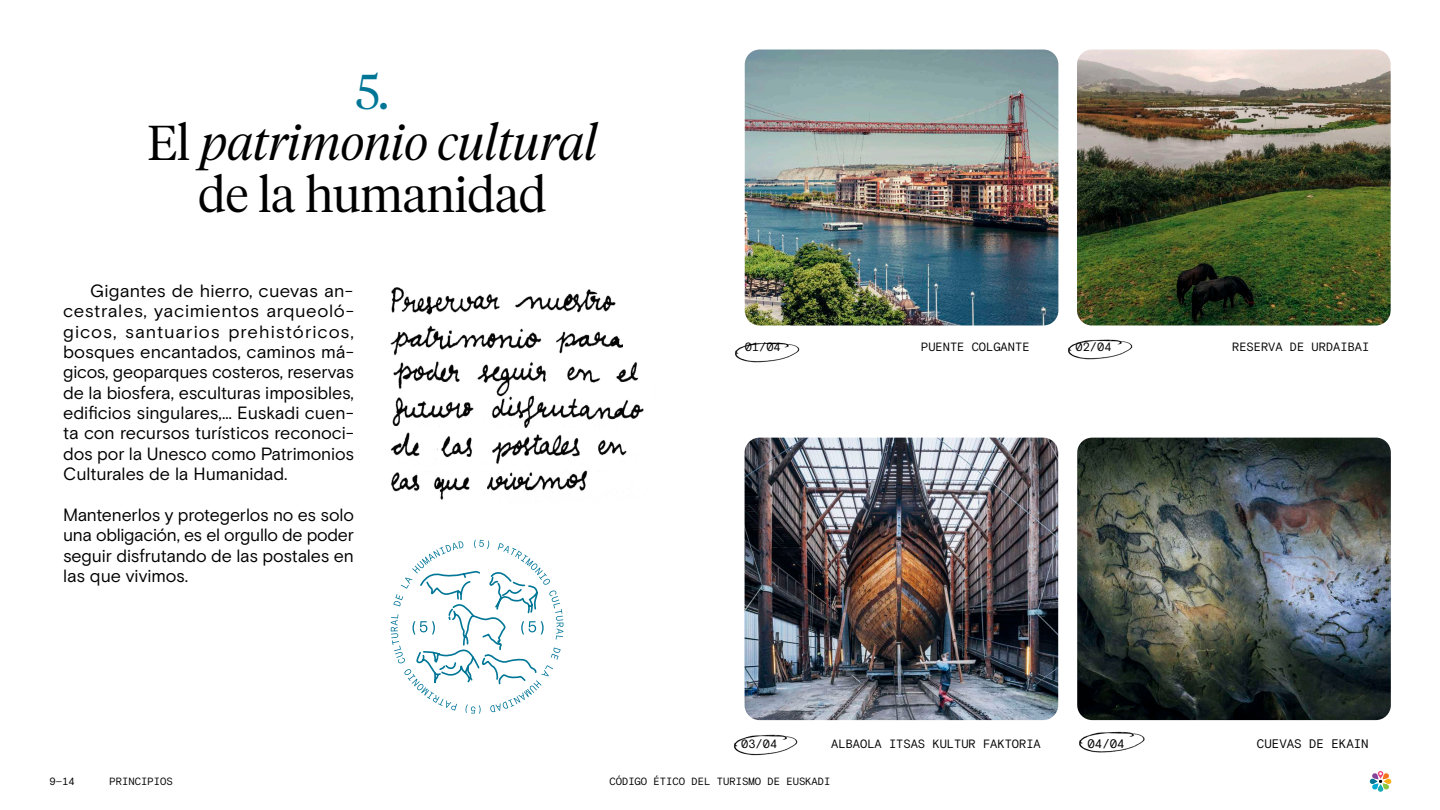
<style>
.page{position:relative;width:1440px;height:810px;background:#fff}
.page>*{position:absolute;margin:0;border:0;box-sizing:border-box;transform-origin:0 0}
.t1{font:italic 300 48.75px/51.8px "Tiempos Headline";color:#000;text-align:center}
.t2{font:17.77px/20.4px "Basis Grotesque Pro";letter-spacing:-.01em;color:#000;text-align:justify}
.t3{font:12.38px "Basis Grotesque Pro Mono";color:#000}
.t4{font:12px "Basis Grotesque Pro Mono";color:#000}
.t5{font:10.5px "Basis Grotesque Pro Mono";color:#000}
.s1{font-style:normal;color:#007697}
.s2{font-style:normal}
</style>
<div class="page">
<div style="left:1378px;top:784px;width:5px;height:8px;background:#18acb5;border-radius:3px"></div>
<div style="left:1370px;top:779px;width:8px;height:5px;background:#007697;border-radius:3px"></div>
<div style="left:1383px;top:779px;width:8px;height:5px;background:#faaf18;border-radius:3px"></div>
<svg style="left:1372px;top:771px;width:17px;height:19px"></svg>
<img style="left:745px;top:50px;width:313px;height:276px">
<img style="left:1077px;top:50px;width:314px;height:276px">
<img style="left:745px;top:438px;width:313px;height:282px">
<img style="left:735px;top:342px;width:64px;height:21px">
<img style="left:1068px;top:339px;width:64px;height:21px">
<img style="left:1077px;top:438px;width:314px;height:282px">
<img style="left:1079px;top:731px;width:66px;height:22px">
<img style="left:733px;top:734px;width:65px;height:22px">
<img style="left:391px;top:287px;width:225px;height:28px">
<img style="left:391px;top:325px;width:231px;height:30px">
<img style="left:393px;top:361px;width:246px;height:32px">
<img style="left:392px;top:393px;width:252px;height:34px">
<img style="left:391px;top:432px;width:236px;height:32px">
<img style="left:391px;top:470px;width:197px;height:30px">
<svg style="left:391px;top:540px;width:172px;height:174px"></svg>
<h1 class="t1" style="left:147px;top:63px;width:452px"><span class="s1">5.<br></span><span class="s2">El</span> patrimonio cultural <span class="s2">de la humanidad</span></h1>
<p class="t2" style="left:63px;top:280px;width:292px;text-indent:27px">Gigantes de hierro, cuevas an&shy;cestrales, yacimientos arqueoló&shy;gicos, santuarios prehistóricos, bosques encantados, caminos má&shy;gicos, geoparques costeros, reservas de la biosfera, esculturas imposibles, edificios singulares,… Euskadi cuen&shy;ta con recursos turísticos reconoci&shy;dos por la Unesco como Patrimonios Culturales de la Humanidad.</p>
<p class="t2" style="left:63px;top:504px;width:292px">Mantenerlos y protegerlos no es solo una obligación, es el orgullo de poder seguir disfrutando de las postales en las que vivimos.</p>
<p class="t4" style="left:745px;top:340px;width:38px">01/04</p>
<p class="t4" style="left:921px;top:340px;width:110px">PUENTE COLGANTE</p>
<p class="t4" style="left:1076px;top:340px;width:38px">02/04</p>
<p class="t4" style="left:1232px;top:340px;width:139px">RESERVA DE URDAIBAI</p>
<p class="t4" style="left:741px;top:737px;width:38px">03/04</p>
<p class="t4" style="left:831px;top:737px;width:211px">ALBAOLA ITSAS KULTUR FAKTORIA</p>
<p class="t3" style="left:1088px;top:737px;width:39px">04/04</p>
<p class="t3" style="left:1257px;top:737px;width:113px">CUEVAS DE EKAIN</p>
<p class="t5" style="left:50px;top:776px;width:27px">9—14</p>
<p class="t5" style="left:109px;top:776px;width:65px">PRINCIPIOS</p>
<p class="t5" style="left:609px;top:775px;width:223px">CÓDIGO ÉTICO DEL TURISMO DE EUSKADI</p>
</div>
